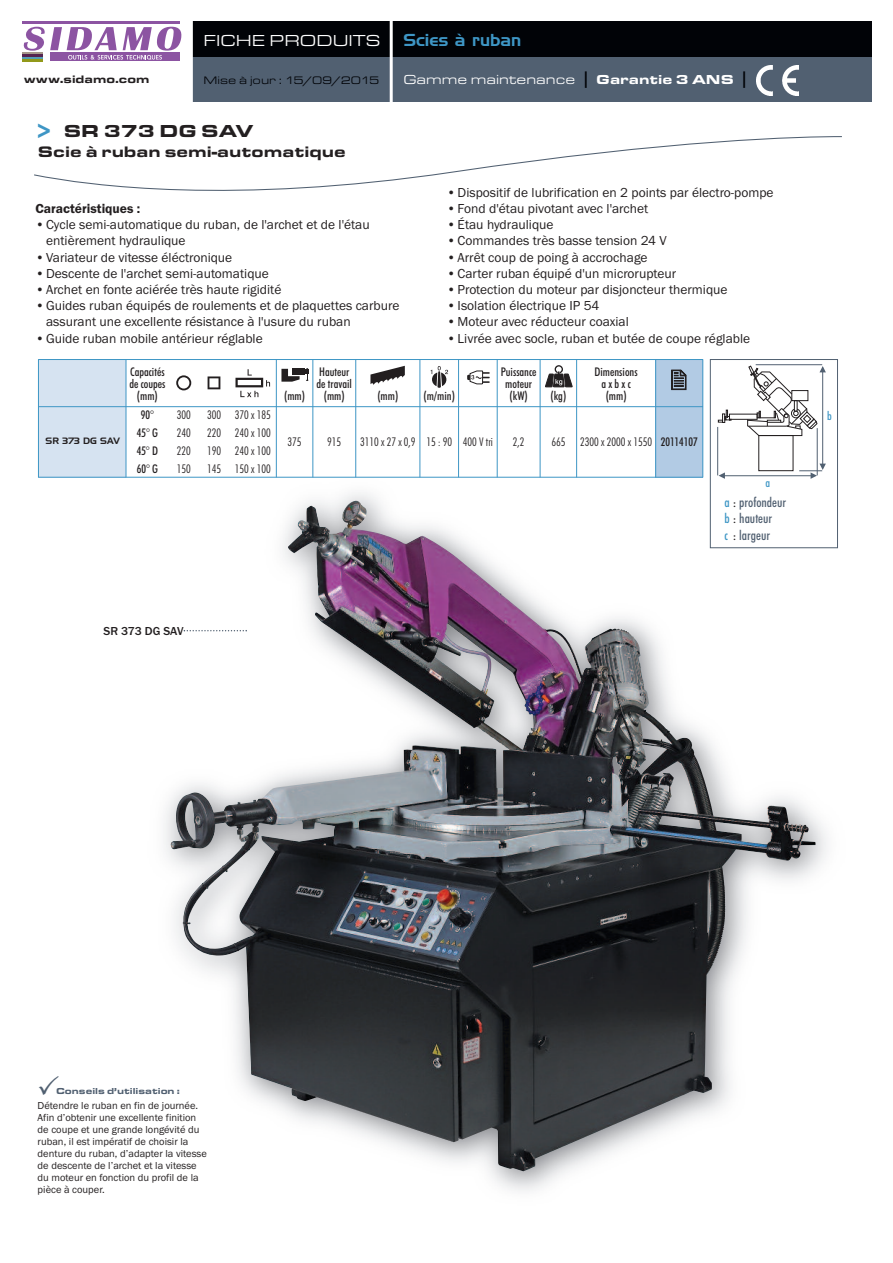
<style>
.page{position:relative;width:893px;height:1263px;background:#fff}
.page>*{position:absolute;margin:0;border:0;box-sizing:border-box;transform-origin:0 0}
.t1{font:18px "Eurostar Black Extended";color:#231f20}
.t2{font:16.8px "Handel Gothic BT";color:#3e96c5}
.t3{font:16.5px "Eurostar Regular Extended";color:#fff}
.t4{font:15.75px "Eurostar Black Extended";color:#231f20}
.t5{font:13.5px/16.2px "Franklin Gothic";color:#231f20}
.t6{font:13.5px "Eurostar Regular Extended";color:#fff}
.t7{font:500 condensed 13.5px/16.2px "Futura BT";color:#516071}
.t8{font:600 13.5px "Franklin Gothic";color:#231f20}
.t9{font:500 condensed 12px/12px "Futura BT";color:#231f20;text-align:center}
.t10{font:300 condensed 12px/18px "Futura BT";color:#231f20;text-align:justify}
.t11{font:500 12px "Franklin Gothic";color:#231f20}
.t12{font:500 condensed 12px "Futura BT";color:#3e96c5}
.t13{font:11.25px "Eurostar Regular Extended";color:#010307}
.t14{font:11.25px "Eurostar Black Extended";color:#231f20}
.t15{font:10.5px/12px "Franklin Gothic";color:#231f20}
.t16{font:9px "Eurostar Black Extended";color:#516071}
.t17{font:9px "Handel Gothic BT";color:#231f20}
.s1{font-size:27px;color:#3e96c5}
.s2{font-family:"Handel Gothic BT";font-size:16.5px;color:#010307}
.s3{font-family:"Eurostar Black Extended"}
.s4{font-weight:500}
.s5{color:#3e96c5}
.s6{color:#231f20}
</style>
<div class="page">
<img style="left:164px;top:470px;width:674px;height:721px">
<img style="left:191px;top:520px;width:318px;height:293px">
<div style="left:191px;top:21px;width:681px;height:47px;background:#010307"></div>
<div style="left:191px;top:57px;width:681px;height:45px;background:#516071"></div>
<hr style="left:390px;top:21px;width:3px;height:81px;background:#fff">
<hr style="left:190px;top:21px;width:3px;height:81px;background:#fff">
<img style="left:757px;top:65px;width:41px;height:30px">
<div style="left:38px;top:359px;width:88px;height:48px;background:#d6e3f1"></div>
<svg style="left:176px;top:375px;width:15px;height:15px"></svg>
<svg style="left:208px;top:376px;width:12px;height:13px"></svg>
<svg style="left:235px;top:369px;width:35px;height:28px"></svg>
<svg style="left:467px;top:370px;width:23px;height:15px"></svg>
<div style="left:656px;top:359px;width:47px;height:48px;background:#b2cbe4"></div>
<svg style="left:671px;top:370px;width:15px;height:20px"></svg>
<div style="left:38px;top:407px;width:88px;height:70px;background:#d6e3f1"></div>
<div style="left:126px;top:407px;width:43px;height:70px;background:#fff"></div>
<div style="left:169px;top:407px;width:30px;height:70px;background:#fff"></div>
<div style="left:199px;top:407px;width:30px;height:70px;background:#fff"></div>
<div style="left:229px;top:407px;width:47px;height:70px;background:#fff"></div>
<div style="left:276px;top:407px;width:37px;height:70px;background:#fff"></div>
<div style="left:313px;top:407px;width:43px;height:70px;background:#fff"></div>
<div style="left:356px;top:407px;width:64px;height:70px;background:#fff"></div>
<div style="left:420px;top:407px;width:39px;height:70px;background:#fff"></div>
<div style="left:459px;top:407px;width:38px;height:70px;background:#fff"></div>
<div style="left:497px;top:407px;width:43px;height:70px;background:#fff"></div>
<div style="left:540px;top:407px;width:37px;height:70px;background:#fff"></div>
<div style="left:577px;top:407px;width:79px;height:70px;background:#fff"></div>
<div style="left:656px;top:407px;width:47px;height:70px;background:#b2cbe4"></div>
<hr style="left:38px;top:359px;width:1px;height:118px;background:#3e96c5">
<hr style="left:126px;top:359px;width:1px;height:118px;background:#3e96c5">
<hr style="left:276px;top:359px;width:1px;height:118px;background:#3e96c5">
<hr style="left:313px;top:359px;width:1px;height:118px;background:#3e96c5">
<hr style="left:355px;top:359px;width:1px;height:118px;background:#3e96c5">
<hr style="left:420px;top:359px;width:1px;height:118px;background:#3e96c5">
<hr style="left:458px;top:359px;width:1px;height:118px;background:#3e96c5">
<hr style="left:497px;top:359px;width:1px;height:118px;background:#3e96c5">
<hr style="left:540px;top:359px;width:1px;height:118px;background:#3e96c5">
<hr style="left:576px;top:359px;width:1px;height:118px;background:#3e96c5">
<hr style="left:655px;top:359px;width:1px;height:118px;background:#3e96c5">
<hr style="left:703px;top:359px;width:1px;height:118px;background:#3e96c5">
<hr style="left:38px;top:359px;width:665px;height:1px;background:#3e96c5">
<hr style="left:38px;top:406px;width:665px;height:1px;background:#3e96c5">
<hr style="left:38px;top:477px;width:665px;height:1px;background:#3e96c5">
<svg style="left:370px;top:366px;width:35px;height:19px"></svg>
<svg style="left:431px;top:366px;width:17px;height:22px"></svg>
<svg style="left:545px;top:365px;width:28px;height:22px"></svg>
<svg style="left:281px;top:369px;width:19px;height:13px"></svg>
<div style="left:292px;top:369px;width:12px;height:6px;background:#231f20"></div>
<svg style="left:306px;top:368px;width:3px;height:13px"></svg>
<svg style="left:34px;top:136px;width:808px;height:55px"></svg>
<svg style="left:184px;top:630px;width:63px;height:1px"></svg>
<div style="left:710px;top:360px;width:127px;height:188px;background:#fff"></div>
<div style="left:710px;top:359px;width:128px;height:189px;border:1px solid #516071"></div>
<svg style="left:718px;top:410px;width:13px;height:13px"></svg>
<hr style="left:756px;top:364px;width:66px;height:1px;background:#516071">
<hr style="left:717px;top:427px;width:1px;height:48px;background:#516071">
<hr style="left:822px;top:368px;width:1px;height:97px;background:#516071">
<hr style="left:817px;top:428px;width:1px;height:47px;background:#516071">
<svg style="left:747px;top:366px;width:79px;height:70px"></svg>
<svg style="left:719px;top:472px;width:6px;height:7px"></svg>
<svg style="left:799px;top:464px;width:27px;height:15px"></svg>
<hr style="left:722px;top:475px;width:90px;height:1px;background:#516071">
<hr style="left:23px;top:22px;width:157px;height:2px;background:#8c54a2">
<div style="left:50px;top:53px;width:130px;height:8px;background:#8c54a2"></div>
<svg style="left:23px;top:27px;width:158px;height:33px"></svg>
<hr style="left:23px;top:53px;width:20px;height:2px;background:#a5978a">
<hr style="left:23px;top:55px;width:20px;height:2px;background:#552350">
<hr style="left:23px;top:57px;width:20px;height:2px;background:#539db5">
<hr style="left:23px;top:59px;width:20px;height:2px;background:#92991a">
<p class="t14" style="left:24px;top:72px;width:127px">www.sidamo.com</p>
<p class="t3" style="left:203px;top:30px;width:178px">FICHE PRODUITS</p>
<p class="t13" style="left:203px;top:73px;width:177px">Mise à jour : 15/09/2015</p>
<h1 class="t1" style="left:31px;top:120px;width:224px"><span class="s1">&gt;</span> SR 373 DG SAV</h1>
<p class="t4" style="left:38px;top:142px;width:309px">Scie à ruban semi-automatique</p>
<p class="t2" style="left:403px;top:30px;width:120px">Scies à ruban</p>
<p class="t6" style="left:403px;top:71px;width:347px">Gamme maintenance <span class="s2">|</span> <span class="s3">Garantie 3 ANS</span> <span class="s2">|</span></p>
<p class="t8" style="left:36px;top:200px;width:106px">Caractéristiques :</p>
<p class="t5" style="left:46px;top:216px;width:325px;text-indent:-11px">•Cycle semi-automatique du ruban, de l'archet et de l'étau entièrement hydraulique</p>
<p class="t5" style="left:36px;top:249px;width:198px">•Variateur de vitesse éléctronique</p>
<p class="t5" style="left:36px;top:265px;width:235px">•Descente de l'archet semi-automatique</p>
<p class="t5" style="left:36px;top:281px;width:247px">•Archet en fonte aciérée très haute rigidité</p>
<p class="t5" style="left:46px;top:297px;width:355px;text-indent:-11px">•Guides ruban équipés de roulements et de plaquettes carbure assurant une excellente résistance à l'usure du ruban</p>
<p class="t5" style="left:36px;top:330px;width:229px">•Guide ruban mobile antérieur réglable</p>
<p class="t5" style="left:447px;top:184px;width:328px">•Dispositif de lubrification en 2 points par électro-pompe</p>
<p class="t5" style="left:447px;top:200px;width:203px">•Fond d'étau pivotant avec l'archet</p>
<p class="t5" style="left:447px;top:216px;width:108px">•Étau hydraulique</p>
<p class="t5" style="left:447px;top:233px;width:221px">•Commandes très basse tension 24 V</p>
<p class="t5" style="left:447px;top:249px;width:202px">•Arrêt coup de poing à accrochage</p>
<p class="t5" style="left:447px;top:265px;width:231px">•Carter ruban équipé d'un microrupteur</p>
<p class="t5" style="left:447px;top:281px;width:282px">•Protection du moteur par disjoncteur thermique</p>
<p class="t5" style="left:447px;top:297px;width:154px">•Isolation électrique IP 54</p>
<p class="t5" style="left:447px;top:314px;width:183px">•Moteur avec réducteur coaxial</p>
<p class="t5" style="left:447px;top:330px;width:305px">•Livrée avec socle, ruban et butée de coupe réglable</p>
<p class="t17" style="left:46px;top:436px;width:76px">SR 373 DG SAV</p>
<p class="t9" style="left:129px;top:366px;width:38px">Capacités de coupes (mm)</p>
<p class="t9" style="left:137px;top:406px;width:23px;line-height:18px">90°<br>45° G<br>45° D<br>60° G</p>
<p class="t10" style="left:177px;top:406px;width:16px">300<br>240<br>220<br>150</p>
<p class="t10" style="left:207px;top:406px;width:16px">300<br>220<br>190<br>145</p>
<p class="t10" style="left:235px;top:406px;width:37px">370 x 185<br>240 x 100<br>240 x 100<br>150x 100</p>
<p class="t9" style="left:284px;top:390px;width:22px">(mm)</p>
<p class="t9" style="left:317px;top:366px;width:37px">Hauteur de travail (mm)</p>
<p class="t9" style="left:377px;top:390px;width:79px">(mm) (m/min)</p>
<p class="t9" style="left:501px;top:366px;width:37px">Puissance</p>
<p class="t9" style="left:505px;top:378px;width:28px">moteur</p>
<p class="t9" style="left:509px;top:390px;width:58px">(kW) (kg)</p>
<p class="t9" style="left:595px;top:366px;width:45px">Dimensions axbxc (mm)</p>
<p class="t10" style="left:288px;top:433px;width:16px">375</p>
<p class="t10" style="left:327px;top:433px;width:16px">915</p>
<p class="t10" style="left:360px;top:433px;width:134px">3110x27x0,9 15 : 90 400 V tri</p>
<p class="t10" style="left:513px;top:433px;width:13px">2,2</p>
<p class="t10" style="left:551px;top:433px;width:148px">665 2300 x 2000 x 1550 <span class="s4">20114107</span></p>
<p class="t12" style="left:765px;top:476px;width:6px">a</p>
<p class="t7" style="left:724px;top:494px;width:63px"><span class="s5">a</span> <span class="s6">:</span> profondeur <span class="s5">b</span> <span class="s6">:</span> hauteur<br><span class="s5">c</span> <span class="s6">:</span> largeur</p>
<p class="t11" style="left:104px;top:624px;width:81px">SR 373 DG SAV</p>
<p class="t12" style="left:827px;top:409px;width:6px">b</p>
<p class="t16" style="left:56px;top:1086px;width:125px">Conseils d’utilisation :</p>
<p class="t15" style="left:38px;top:1099px;width:171px">Détendre le ruban en fin de journée.<br>Afin d’obtenir une excellente finition de coupe et une grande longévité du ruban, il est impératif de choisir la denture du ruban, d’adapter la vitesse de descente de l’archet et la vitesse du moteur en fonction du profil de la pièce à couper.</p>
</div>
